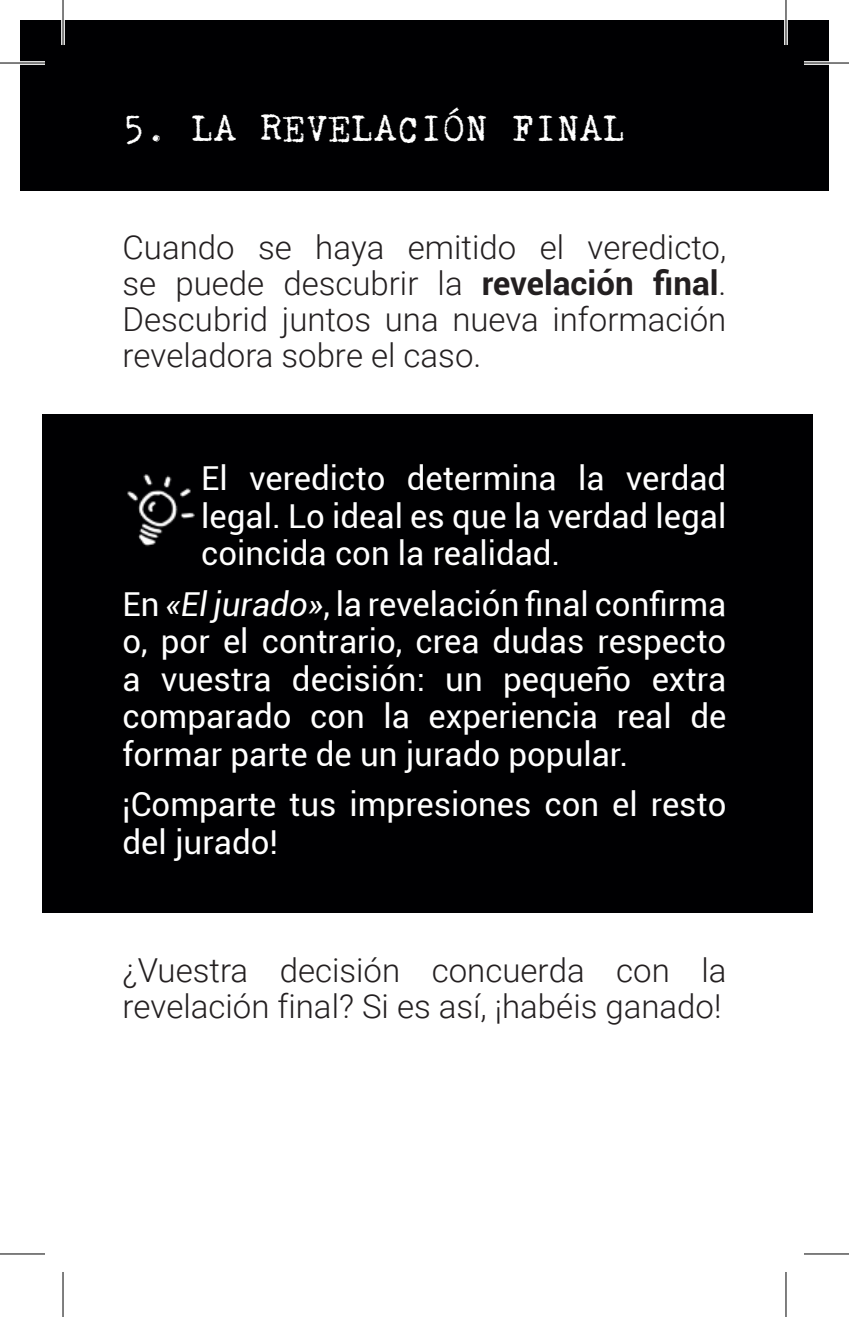
<style>
.page{position:relative;width:849px;height:1317px;background:#fff}
.page>*{position:absolute;margin:0;border:0;box-sizing:border-box;transform-origin:0 0}
.t1{font:39px "Kingthings Trypewriter 2";color:#fff}
.t2{font:33px/37.5px "Roboto";color:#fff;text-align:justify}
.t3{font:300 33px/36px "Roboto";color:#231f20;text-align:justify}
.s1{font-weight:700}
.s2{font-style:italic}
</style>
<div class="page">
<div style="left:42px;top:414px;width:770px;height:498px;background:#000002"></div>
<div style="left:20px;top:20px;width:808px;height:171px;background:#000002"></div>
<img style="left:127px;top:474px;width:68px;height:73px">
<svg style="left:20px;top:61px;width:25px;height:4px"></svg>
<svg style="left:804px;top:61px;width:25px;height:4px"></svg>
<svg style="left:61px;top:20px;width:4px;height:25px"></svg>
<svg style="left:784px;top:0;width:4px;height:45px"></svg>
<svg style="left:786px;top:1272px;width:1px;height:45px"></svg>
<hr style="left:0;top:62px;width:45px;height:2px;background:#000">
<hr style="left:804px;top:62px;width:45px;height:2px;background:#000">
<hr style="left:0;top:1253px;width:45px;height:1px;background:#000">
<hr style="left:804px;top:1253px;width:45px;height:1px;background:#000">
<hr style="left:62px;top:0;width:2px;height:45px;background:#000">
<hr style="left:62px;top:1272px;width:2px;height:45px;background:#000">
<hr style="left:785px;top:0;width:1px;height:45px;background:#000">
<hr style="left:785px;top:1272px;width:1px;height:45px;background:#000">
<p class="t1" style="left:123px;top:107px;width:505px">5. LA REVELACIÓN FINAL</p>
<p class="t3" style="left:123px;top:228px;width:605px">Cuando se haya emitido el veredicto, se puede descubrir la <span class="s1">revelación final</span>.<br>Descubrid juntos una nueva información reveladora sobre el caso.</p>
<p class="t2" style="left:201px;top:459px;width:527px">El veredicto determina la verdad legal. Lo ideal es que la verdad legal coincida con la realidad.</p>
<p class="t2" style="left:123px;top:584px;width:605px">En <span class="s2">«El jurado»</span>, la revelación final confirma o, por el contrario, crea dudas respecto a vuestra decisión: un pequeño extra comparado con la experiencia real de formar parte de un jurado popular.</p>
<p class="t2" style="left:123px;top:784px;width:605px">¡Comparte tus impresiones con el resto del jurado!</p>
<p class="t3" style="left:123px;top:951px;width:605px">¿Vuestra decisión concuerda con la revelación final? Si es así, ¡habéis ganado!</p>
</div>
